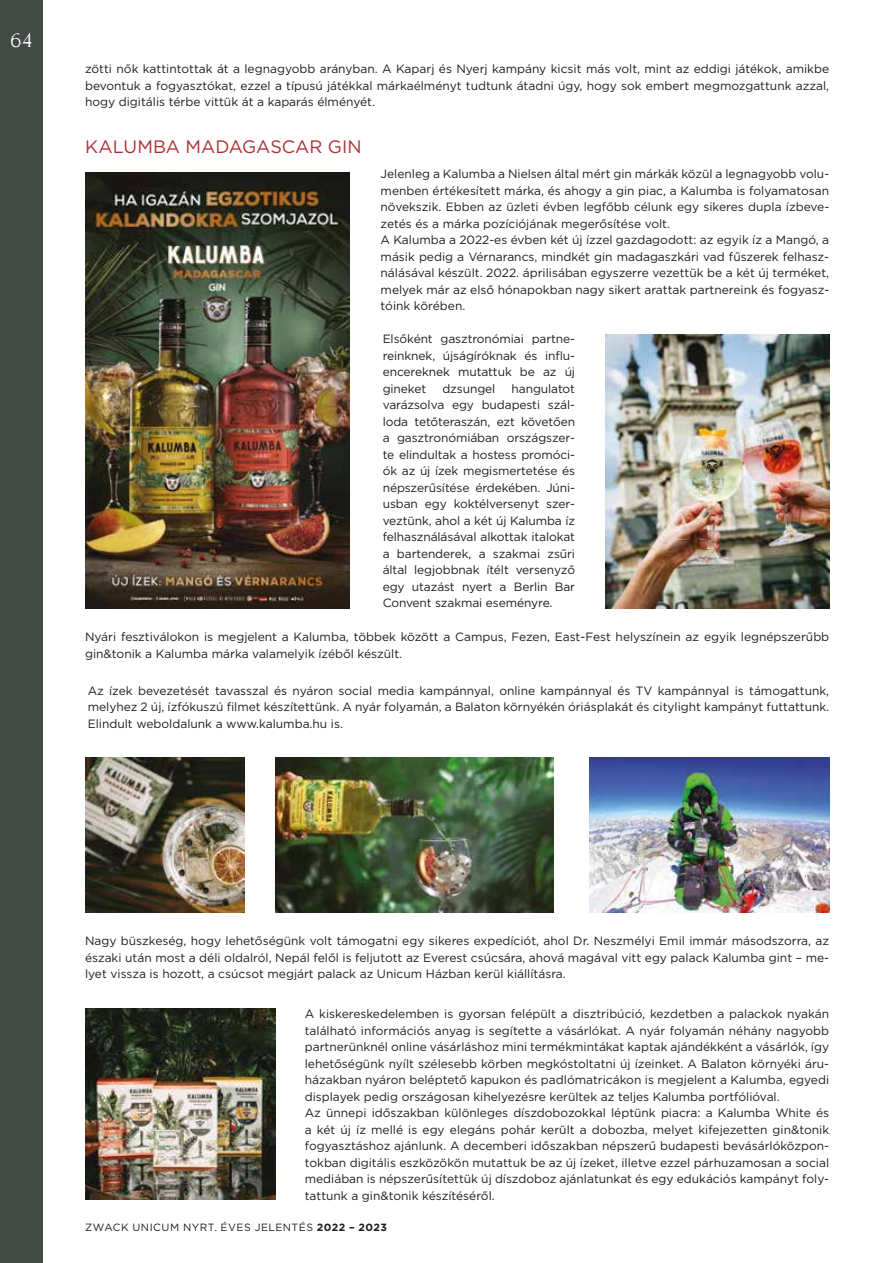
<style>
.page{position:relative;width:893px;height:1263px;background:#fff}
.page>*{position:absolute;margin:0;border:0;box-sizing:border-box;transform-origin:0 0}
.t1{font:22.5px "Forum";color:#fff}
.t2{font:18px "Gotham";color:#ab2f31}
.t3{font:12px/16.5px "Gotham";color:#1d1d1b;text-align:justify}
.t4{font:10.5px "Gotham";letter-spacing:.05em;color:#1d1d1b}
.s1{font-weight:700}
</style>
<div class="page">
<div style="left:0;top:0;width:43px;height:1263px;background:#434945"></div>
<img style="left:85px;top:172px;width:265px;height:436px">
<img style="left:606px;top:335px;width:223px;height:273px">
<img style="left:85px;top:1008px;width:191px;height:191px">
<img style="left:276px;top:757px;width:277px;height:156px">
<img style="left:589px;top:757px;width:241px;height:156px">
<img style="left:85px;top:757px;width:159px;height:156px">
<h1 class="t1" style="left:11px;top:28px;width:23px">64</h1>
<p class="t3" style="left:85px;top:61px;width:746px">zötti nők kattintottak át a legnagyobb arányban. A Kaparj és Nyerj kampány kicsit más volt, mint az eddigi játékok, amikbe bevontuk a fogyasztókat, ezzel a típusú játékkal márkaélményt tudtunk átadni úgy, hogy sok embert megmozgattunk azzal, hogy digitális térbe vittük át a kaparás élményét.</p>
<h2 class="t2" style="left:85px;top:135px;width:278px">KALUMBA MADAGASCAR GIN</h2>
<p class="t3" style="left:381px;top:165px;width:450px;text-align:left">Jelenleg a Kalumba a Nielsen által mért gin márkák közül a legnagyobb volu&shy;menben értékesített márka, és ahogy a gin piac, a Kalumba is folyamatosan növekszik. Ebben az üzleti évben legfőbb célunk egy sikeres dupla ízbeve&shy;zetés és a márka pozíciójának megerősítése volt.<br>A Kalumba a 2022-es évben két új ízzel gazdagodott: az egyik íz a Mangó, a másik pedig a Vérnarancs, mindkét gin madagaszkári vad fűszerek felhasz&shy;nálásával készült. 2022. áprilisában egyszerre vezettük be a két új terméket, melyek már az első hónapokban nagy sikert arattak partnereink és fogyasz&shy;tóink körében.</p>
<p class="t3" style="left:383px;top:330px;width:194px">Elsőként gasztronómiai partne&shy;reinknek, újságíróknak és influ&shy;encereknek mutattuk be az új gineket</p>
<p class="t3" style="left:383px;top:380px;width:194px;text-indent:129px">hangulatot varázsolva egy budapesti szál&shy;loda tetőteraszán, ezt követően a gasztronómiában országszer&shy;te elindultak a hostess promóci&shy;ók az új ízek megismertetése és népszerűsítése érdekében. Júni&shy;usban egy koktélversenyt szer&shy;veztünk, ahol a két új Kalumba íz felhasználásával alkottak italokat a bartenderek, a szakmai zsűri által legjobbnak ítélt versenyző egy utazást nyert a Berlin Bar Convent szakmai eseményre.</p>
<p class="t3" style="left:442px;top:380px;width:54px">dzsungel</p>
<p class="t3" style="left:85px;top:628px;width:746px">Nyári fesztiválokon is megjelent a Kalumba, többek között a Campus, Fezen, East-Fest helyszínein az egyik legnépszerűbb gin&amp;tonik a Kalumba márka valamelyik ízéből készült.</p>
<p class="t3" style="left:88px;top:682px;width:743px">Az ízek bevezetését tavasszal és nyáron social media kampánnyal, online kampánnyal és TV kampánnyal is támogattunk, melyhez 2 új, ízfókuszú filmet készítettünk. A nyár folyamán, a Balaton környékén óriásplakát és citylight kampányt futtattunk.<br>Elindult weboldalunk a www.kalumba.hu is.</p>
<p class="t3" style="left:85px;top:932px;width:746px">Nagy büszkeség, hogy lehetőségünk volt támogatni egy sikeres expedíciót, ahol Dr. Neszmélyi Emil immár másodszorra, az északi után most a déli oldalról, Nepál felől is feljutott az Everest csúcsára, ahová magával vitt egy palack Kalumba gint – me&shy;lyet vissza is hozott, a csúcsot megjárt palack az Unicum Házban kerül kiállításra.</p>
<p class="t3" style="left:305px;top:1005px;width:526px;text-align:left">A kiskereskedelemben is gyorsan felépült a disztribúció, kezdetben a palackok nyakán található információs anyag is segítette a vásárlókat. A nyár folyamán néhány nagyobb partnerünknél online vásárláshoz mini termékmintákat kaptak ajándékként a vásárlók, így lehetőségünk nyílt szélesebb körben megkóstoltatni új ízeinket. A Balaton környéki áru&shy;házakban nyáron beléptető kapukon és padlómatricákon is megjelent a Kalumba, egyedi displayek pedig országosan kihelyezésre kerültek az teljes Kalumba portfólióval.<br>Az ünnepi időszakban különleges díszdobozokkal léptünk piacra: a Kalumba White és a két új íz mellé is egy elegáns pohár került a dobozba, melyet kifejezetten gin&amp;tonik fogyasztáshoz ajánlunk. A decemberi időszakban népszerű budapesti bevásárlóközpon&shy;tokban digitális eszközökön mutattuk be az új ízeket, illetve ezzel párhuzamosan a social mediában is népszerűsítettük új díszdoboz ajánlatunkat és egy edukációs kampányt foly&shy;tattunk a gin&amp;tonik készítéséről.</p>
<p class="t4" style="left:85px;top:1221px;width:303px">ZWACK UNICUM NYRT. ÉVES JELENTÉS <span class="s1">2022 – 2023</span></p>
</div>
